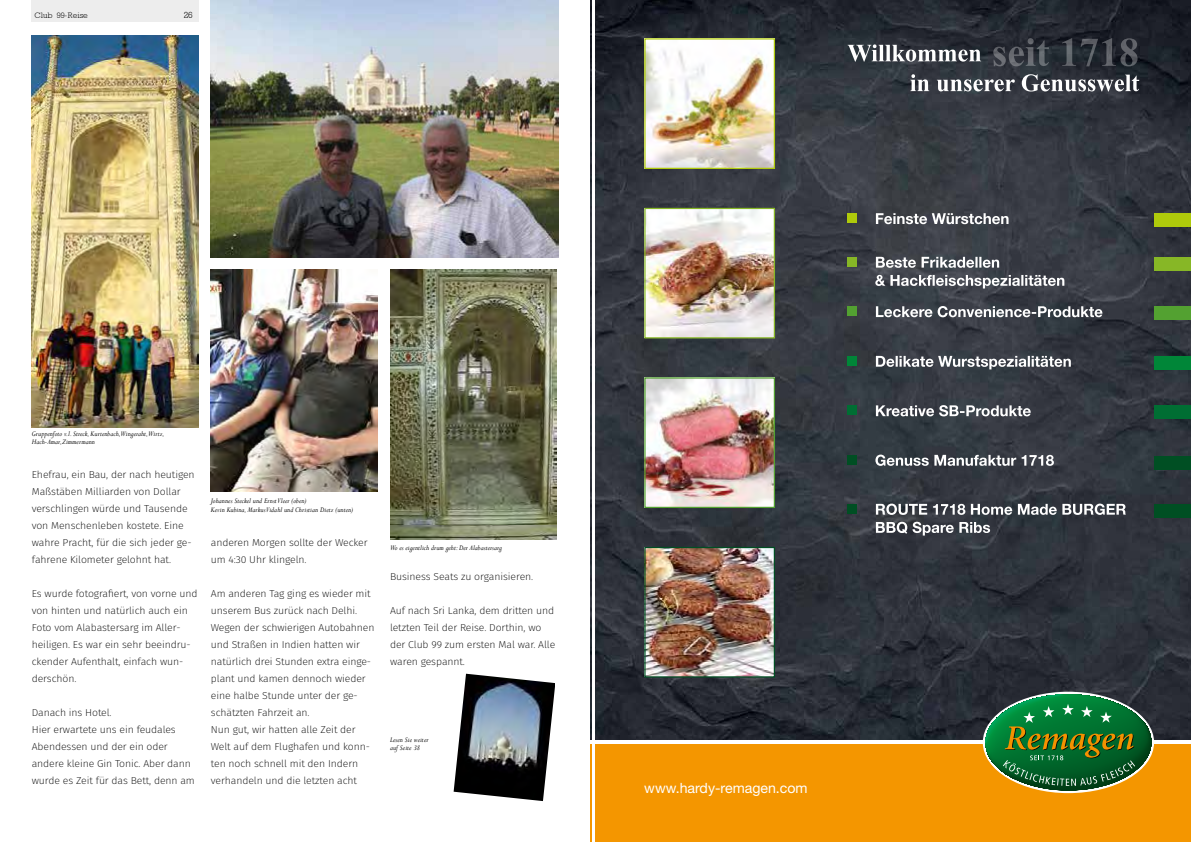
<style>
.page{position:relative;width:1191px;height:842px;background:#fff}
.page>*{position:absolute;margin:0;border:0;box-sizing:border-box;transform-origin:0 0}
.t1{font:14.2px "Helvetica Neue LT Std";color:#fff}
.t2{font:200 10px/17px "Fira Sans";letter-spacing:-.01em;color:#000;scale:1.05 1}
.t3{font:300 9px "Rockney";color:#000;scale:1.05 1}
.t4{font:italic 8px/8.5px "Perpetua";letter-spacing:.01em;color:#000;scale:.93 1}
.t5{font:300 8px "Rockney";letter-spacing:-.01em;color:#000;scale:1.05 1}
</style>
<div class="page">
<img style="left:211px;top:270px;width:166px;height:221px">
<img style="left:590px;top:1px;width:2px;height:739px">
<hr style="left:590px;top:741px;width:2px;height:101px;background:#f49600">
<div style="left:32px;top:0;width:167px;height:22px;background:#ededed"></div>
<img style="left:453px;top:674px;width:102px;height:127px">
<img style="left:390px;top:269px;width:166px;height:270px">
<img style="left:32px;top:35px;width:166px;height:392px">
<img style="left:211px;top:0;width:347px;height:257px">
<img style="left:595px;top:0;width:596px;height:740px">
<img style="left:646px;top:40px;width:127px;height:127px">
<div style="left:644px;top:38px;width:131px;height:131px;border:1px solid #afca0b"></div>
<img style="left:646px;top:210px;width:127px;height:126px">
<div style="left:644px;top:208px;width:131px;height:130px;border:1px solid #87b726"></div>
<img style="left:646px;top:549px;width:127px;height:126px">
<div style="left:644px;top:547px;width:131px;height:130px;border:1px solid #004f23"></div>
<img style="left:646px;top:379px;width:127px;height:127px">
<div style="left:644px;top:377px;width:131px;height:131px;border:1px solid #53a131"></div>
<div style="left:595px;top:741px;width:596px;height:101px;background:#f49600"></div>
<hr style="left:595px;top:740px;width:596px;height:3px;background:#fff">
<svg style="left:985px;top:694px;width:166px;height:96px;background:#377536"></svg>
<svg style="left:910px;top:74px;width:229px;height:18px"></svg>
<svg style="left:847px;top:44px;width:134px;height:18px"></svg>
<svg style="left:993px;top:38px;width:144px;height:28px;background:#363a42"></svg>
<svg style="left:875px;top:455px;width:179px;height:11px"></svg>
<div style="left:847px;top:455px;width:10px;height:9px;background:#004f23"></div>
<svg style="left:876px;top:522px;width:114px;height:13px"></svg>
<svg style="left:876px;top:504px;width:249px;height:11px"></svg>
<div style="left:847px;top:504px;width:10px;height:9px;background:#004f23"></div>
<svg style="left:876px;top:405px;width:154px;height:11px"></svg>
<div style="left:847px;top:405px;width:10px;height:10px;background:#006e33"></div>
<svg style="left:876px;top:356px;width:194px;height:13px"></svg>
<div style="left:847px;top:356px;width:10px;height:9px;background:#008638"></div>
<svg style="left:876px;top:306px;width:226px;height:11px"></svg>
<div style="left:847px;top:306px;width:10px;height:10px;background:#53a131"></div>
<svg style="left:875px;top:275px;width:189px;height:13px"></svg>
<svg style="left:876px;top:257px;width:123px;height:11px"></svg>
<div style="left:847px;top:257px;width:10px;height:9px;background:#87b726"></div>
<svg style="left:876px;top:213px;width:132px;height:11px"></svg>
<div style="left:847px;top:213px;width:10px;height:10px;background:#afca0b"></div>
<div style="left:1154px;top:213px;width:37px;height:14px;background:#afca0b"></div>
<div style="left:1154px;top:257px;width:37px;height:13px;background:#87b726"></div>
<div style="left:1154px;top:306px;width:37px;height:14px;background:#53a131"></div>
<div style="left:1154px;top:356px;width:37px;height:13px;background:#008638"></div>
<div style="left:1154px;top:405px;width:37px;height:14px;background:#006e33"></div>
<div style="left:1154px;top:456px;width:37px;height:13px;background:#004f23"></div>
<div style="left:1154px;top:504px;width:37px;height:13px;background:#004f23"></div>
<p class="t5" style="left:35px;top:11px;width:52px">Club 99-Reise</p>
<p class="t3" style="left:184px;top:10px;width:10px">26</p>
<p class="t4" style="left:32px;top:429px;width:144px">Gruppenfoto v.l. Streck, Kurtenbach, Wingeraht,Wirtz,<br>Hach-Amar,Zimmermann</p>
<p class="t2" style="left:32px;top:466px;width:157px">Ehefrau, ein Bau, der nach heutigen Maßstäben Milliarden von Dollar verschlingen würde und Tausende von Menschenleben kostete. Eine wahre Pracht, für die sich jeder ge&shy;fahrene Kilometer gelohnt hat.</p>
<p class="t2" style="left:32px;top:585px;width:159px">Es wurde fotografiert, von vorne und von hinten und natürlich auch ein<br>Foto vom Alabastersarg im Aller&shy;heiligen. Es war ein sehr beeindru&shy;ckender Aufenthalt, einfach wun&shy;derschön.</p>
<p class="t2" style="left:32px;top:704px;width:157px">Danach ins Hotel.<br>Hier erwartete uns ein feudales<br>Abendessen und der ein oder andere kleine Gin Tonic. Aber dann wurde es Zeit für das Bett, denn am</p>
<p class="t4" style="left:211px;top:496px;width:154px">Johannes Steckel und Ernst Vleer (oben)<br>Kevin Kubina, Markus Vidahl und Christian Dietz (unten)</p>
<p class="t2" style="left:211px;top:534px;width:151px">anderen Morgen sollte der Wecker um 4:30 Uhr klingeln.</p>
<p class="t2" style="left:211px;top:585px;width:157px">Am anderen Tag ging es wieder mit unserem Bus zurück nach Delhi.<br>Wegen der schwierigen Autobahnen und Straßen in Indien hatten wir natürlich drei Stunden extra einge&shy;plant und kamen dennoch wieder eine halbe Stunde unter der ge&shy;schätzten Fahrzeit an.<br>Nun gut, wir hatten alle Zeit der<br>Welt auf dem Flughafen und konn&shy;ten noch schnell mit den Indern verhandeln und die letzten acht</p>
<p class="t4" style="left:390px;top:543px;width:122px">Wo es eigentlich drum geht: Der Alabastersarg</p>
<p class="t2" style="left:390px;top:568px;width:138px">Business Seats zu organisieren.</p>
<p class="t2" style="left:390px;top:602px;width:159px">Auf nach Sri Lanka, dem dritten und letzten Teil der Reise. Dorthin, wo der Club 99 zum ersten Mal war. Alle waren gespannt.</p>
<p class="t4" style="left:390px;top:735px;width:43px">Lesen Sie weiter auf Seite 38</p>
<h1 class="t1" style="left:640px;top:779px;width:165px">www.hardy-remagen.com</h1>
<h1 class="t1" style="left:644px;top:779px;width:165px">www.hardy-remagen.com</h1>
</div>
